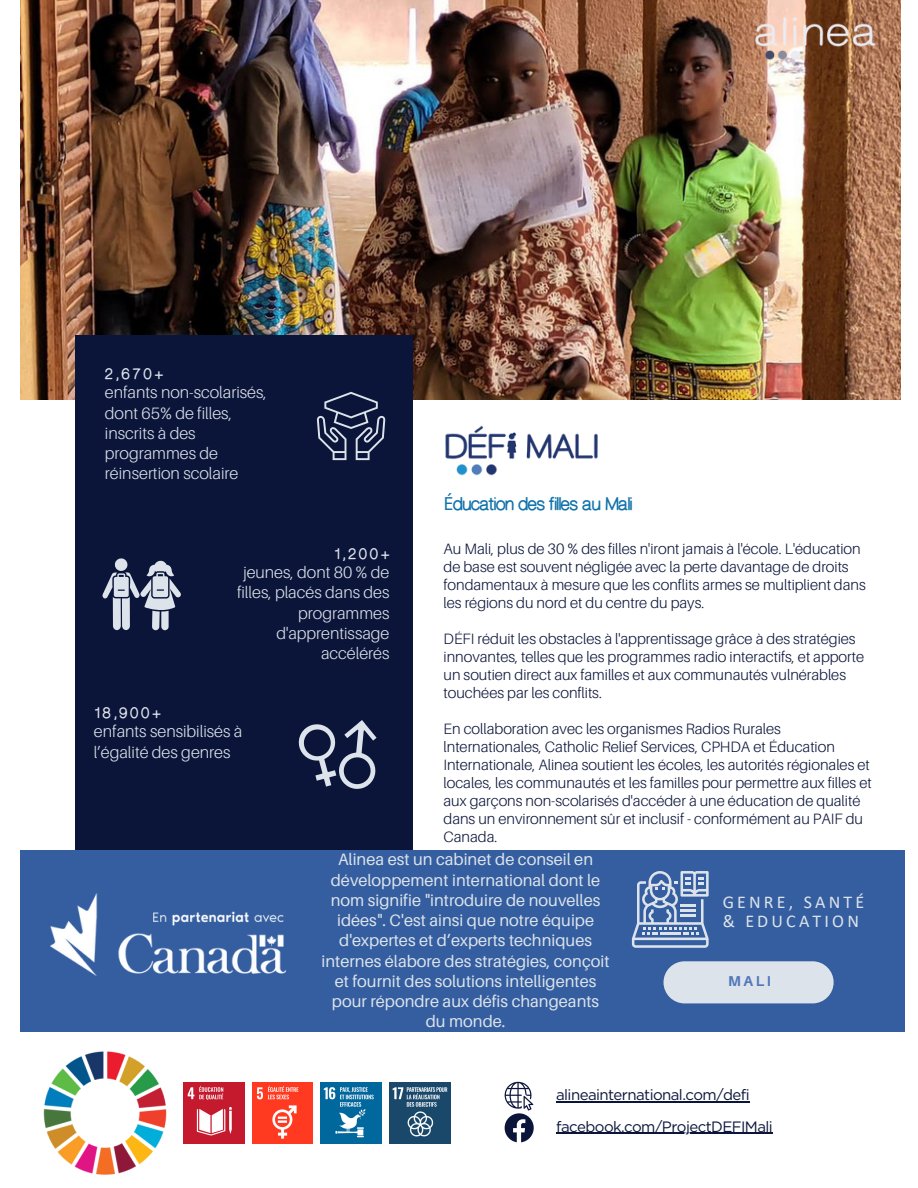
<style>
.page{position:relative;width:918px;height:1188px;background:#fff}
.page>*{position:absolute;margin:0;border:0;box-sizing:border-box;transform-origin:0 0}
.t1{font:700 18px "Cameron Sans";letter-spacing:-.04em;color:#1173ab}
.t2{font:18px/19.2px "Calibri";letter-spacing:.175em;color:#dde3ea}
.t3{font:16.5px/20.2px "Aileron";color:#dde3ea;text-align:center}
.t4{font:300 16.5px/20.2px "Aileron";color:#dde3ea}
.t5{font:300 15px/18px "Aileron";color:#0b153a}
.t6{font:15px "Gotham";letter-spacing:-.04em;color:#0b153a}
.t7{font:700 15px "Cameron Sans";letter-spacing:.175em;color:#dde3ea}
.t8{font:700 14.25px "Aileron";color:#5177bb}
.s1{font-family:"Noto Sans";font-weight:400}
</style>
<div class="page">
<img style="left:21px;top:0;width:879px;height:400px">
<div style="left:75px;top:335px;width:338px;height:558px;background:#0b153a"></div>
<div style="left:21px;top:850px;width:884px;height:182px;background:#345ea0"></div>
<hr style="left:556px;top:1101px;width:193px;height:1px;background:#0b153a">
<svg style="left:505px;top:1082px;width:29px;height:60px"></svg>
<hr style="left:556px;top:1133px;width:216px;height:1px;background:#0b153a">
<img style="left:43px;top:1051px;width:124px;height:124px">
<img style="left:183px;top:1083px;width:61px;height:61px">
<img style="left:390px;top:1083px;width:60px;height:61px">
<img style="left:321px;top:1083px;width:60px;height:61px">
<img style="left:252px;top:1083px;width:61px;height:61px">
<img style="left:51px;top:894px;width:235px;height:82px">
<img style="left:755px;top:17px;width:121px;height:44px">
<div style="left:664px;top:961px;width:170px;height:42px;background:#dde3ea;border-radius:21px"></div>
<svg style="left:632px;top:871px;width:76px;height:77px"></svg>
<svg style="left:317px;top:392px;width:68px;height:68px"></svg>
<svg style="left:102px;top:558px;width:79px;height:72px"></svg>
<svg style="left:298px;top:720px;width:79px;height:69px"></svg>
<img style="left:445px;top:426px;width:153px;height:49px">
<p class="t7" style="left:105px;top:367px;width:60px">2,670+</p>
<p class="t4" style="left:105px;top:382px;width:163px">enfants non-scolarisés, dont 65% de filles, inscrits à des programmes de réinsertion scolaire</p>
<p class="t7" style="left:334px;top:547px;width:57px">1,200+</p>
<h3 class="t4" style="left:237px;top:562px;width:154px;text-align:right">jeunes, dont 80 % de filles, placés dans des programmes d'apprentissage accélérés</h3>
<p class="t7" style="left:94px;top:706px;width:69px">18,900+</p>
<h1 class="t4" style="left:94px;top:721px;width:150px">enfants sensibilisés à l’égalité des genres</h1>
<p class="t1" style="left:444px;top:496px;width:190px"><span class="s1">É</span>ducation des filles au Mali</p>
<p class="t5" style="left:444px;top:539px;width:424px">Au Mali, plus de 30 % des filles n'iront jamais à l'école. L'éducation de base est souvent négligée avec la perte davantage de droits fondamentaux à mesure que les conflits armes se multiplient dans les régions du nord et du centre du pays.</p>
<h2 class="t5" style="left:444px;top:629px;width:422px">DÉFI réduit les obstacles à l'apprentissage grâce à des stratégies innovantes, telles que les programmes radio interactifs, et apporte un soutien direct aux familles et aux communautés vulnérables touchées par les conflits.</h2>
<p class="t5" style="left:444px;top:719px;width:430px">En collaboration avec les organismes Radios Rurales lnternationales, Catholic Relief Services, CPHDA et Éducation Internationale, Alinea soutient les écoles, les autorités régionales et locales, les communautés et les familles pour permettre aux filles et aux garçons non-scolarisés d'accéder à une éducation de qualité dans un environnement sûr et inclusif - conformément au PAIF du Canada.</p>
<p class="t3" style="left:322px;top:849px;width:289px">Alinea est un cabinet de conseil en développement international dont le nom signifie "introduire de nouvelles idées". C'est ainsi que notre équipe d'expertes et d’experts techniques internes élabore des stratégies, conçoit et fournit des solutions intelligentes pour répondre aux défis changeants du monde.</p>
<h4 class="t2" style="left:723px;top:894px;width:143px">GENRE, SANTÉ &amp; EDUCATION</h4>
<p class="t8" style="left:728px;top:972px;width:44px">MALI</p>
<p class="t6" style="left:556px;top:1086px;width:195px">alineainternational.com/defi</p>
<p class="t6" style="left:556px;top:1117px;width:218px">facebook.com/ProjectDEFIMali</p>
</div>
